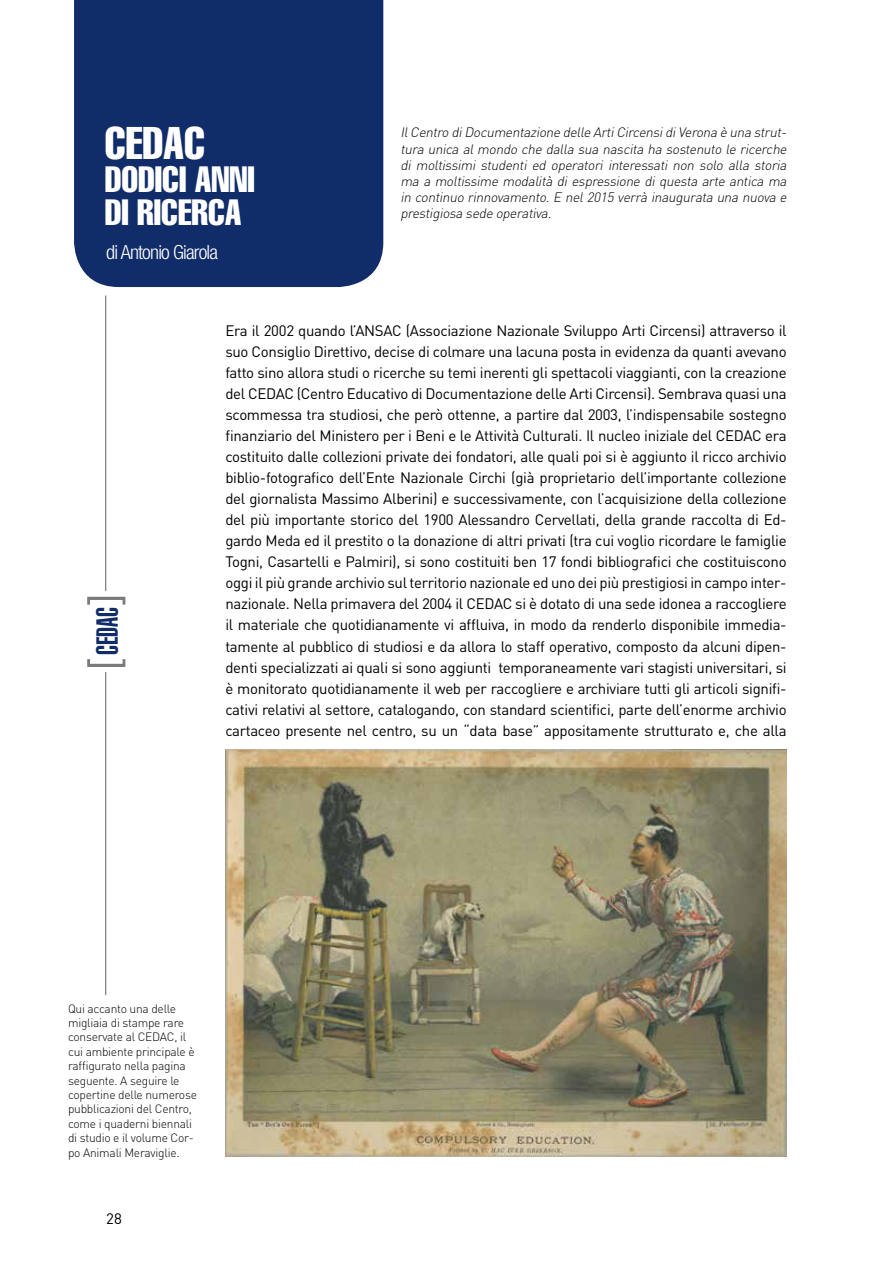
<style>
.page{position:relative;width:893px;height:1263px;background:#fff}
.page>*{position:absolute;margin:0;border:0;box-sizing:border-box;transform-origin:0 0}
.t1{font:extra-condensed 45px "Helvetica";color:#fff}
.t2{font:extra-condensed 36px/33px "Helvetica";color:#fff}
.t3{font:900 extra-condensed 30px "Helvetica";color:#102d69}
.t4{font:300 condensed 19.5px "Helvetica Neue";letter-spacing:-.04em;color:#fff;scale:1.04 1}
.t5{font:15px/21px "DIN";letter-spacing:-.02em;color:#000;text-align:justify}
.t6{font:italic 300 13.5px/16.2px "DIN";color:#000;text-align:justify}
.t7{font:300 12px/14.4px "DIN";letter-spacing:-.02em;color:#000}
</style>
<div class="page">
<hr style="left:105px;top:295px;width:1px;height:296px;background:#706f6f">
<hr style="left:105px;top:672px;width:1px;height:323px;background:#706f6f">
<div style="left:74px;top:0;width:309px;height:287px;background:#102d69"></div>
<svg style="left:87px;top:659px;width:38px;height:8px"></svg>
<svg style="left:87px;top:597px;width:38px;height:8px"></svg>
<img style="left:225px;top:750px;width:562px;height:407px">
<h1 class="t1" style="left:105px;top:114px;width:102px">CEDAC</h1>
<h2 class="t2" style="left:105px;top:162px;width:151px">DODICI ANNI<br>DI RICERCA</h2>
<h3 class="t4" style="left:106px;top:241px;width:109px">di Antonio Giarola</h3>
<p class="t6" style="left:400px;top:124px;width:391px">IlCentro diDocumentazione delle ArtiCircensidiVerona è una strut&shy;tura unica al mondo che dalla sua nascita ha sostenuto le ricerche di moltissimi studenti ed operatori interessati non solo alla storia ma a moltissime modalità di espressione di questa arte antica ma in continuo rinnovamento. E nel 2015 verrà inaugurata una nuova e prestigiosa sede operativa.</p>
<h3 class="t3" style="left:90px;top:655px;width:50px;rotate:-90deg">CEDAC</h3>
<p class="t5" style="left:225px;top:320px;width:563px">Era il 2002 quando l’ANSAC (Associazione Nazionale Sviluppo Arti Circensi) attraverso il suo Consiglio Direttivo, decise di colmare una lacuna posta in evidenza da quanti avevano fatto sino allora studi o ricerche su temi inerenti gli spettacoli viaggianti, con la creazione del CEDAC (Centro Educativo di Documentazione delle Arti Circensi). Sembrava quasi una scommessa tra studiosi, che però ottenne, a partire dal 2003, l’indispensabile sostegno finanziario del Ministero per i Beni e le Attività Culturali. Il nucleo iniziale del CEDAC era costituito dalle collezioni private dei fondatori, alle quali poi si è aggiunto il ricco archivio biblio-fotografico dell’Ente Nazionale Circhi (già proprietario dell’importante collezione del giornalista Massimo Alberini) e successivamente, con l’acquisizione della collezione del più importante storico del 1900 Alessandro Cervellati, della grande raccolta di Ed&shy;gardo Meda ed il prestito o la donazione di altri privati (tra cui voglio ricordare le famiglie Togni, Casartelli e Palmiri), si sono costituiti ben 17 fondi bibliografici che costituiscono oggi il più grande archivio sul territorio nazionale ed uno dei più prestigiosi in campo inter&shy;nazionale. Nella primavera del 2004 il CEDAC si è dotato di una sede idonea a raccogliere il materiale che quotidianamente vi affluiva, in modo da renderlo disponibile immedia&shy;tamente al pubblico di studiosi e da allora lo staff operativo, composto da alcuni dipen&shy;denti specializzati ai quali si sono aggiunti temporaneamente vari stagisti universitari, si è monitorato quotidianamente il web per raccogliere e archiviare tutti gli articoli signifi&shy;cativi relativi al settore, catalogando, con standard scientifici, parte dell’enorme archivio cartaceo presente nel centro, su un “data base” appositamente strutturato e, che alla</p>
<p class="t7" style="left:68px;top:1001px;width:130px">Qui accanto una delle migliaia di stampe rare conservate al CEDAC, il cui ambiente principale è raffigurato nella pagina seguente. A seguire le copertine delle numerose pubblicazioni del Centro, come i quaderni biennali di studio e il volume Cor&shy;po Animali Meraviglie.</p>
<p class="t5" style="left:106px;top:1208px;width:17px">28</p>
</div>
